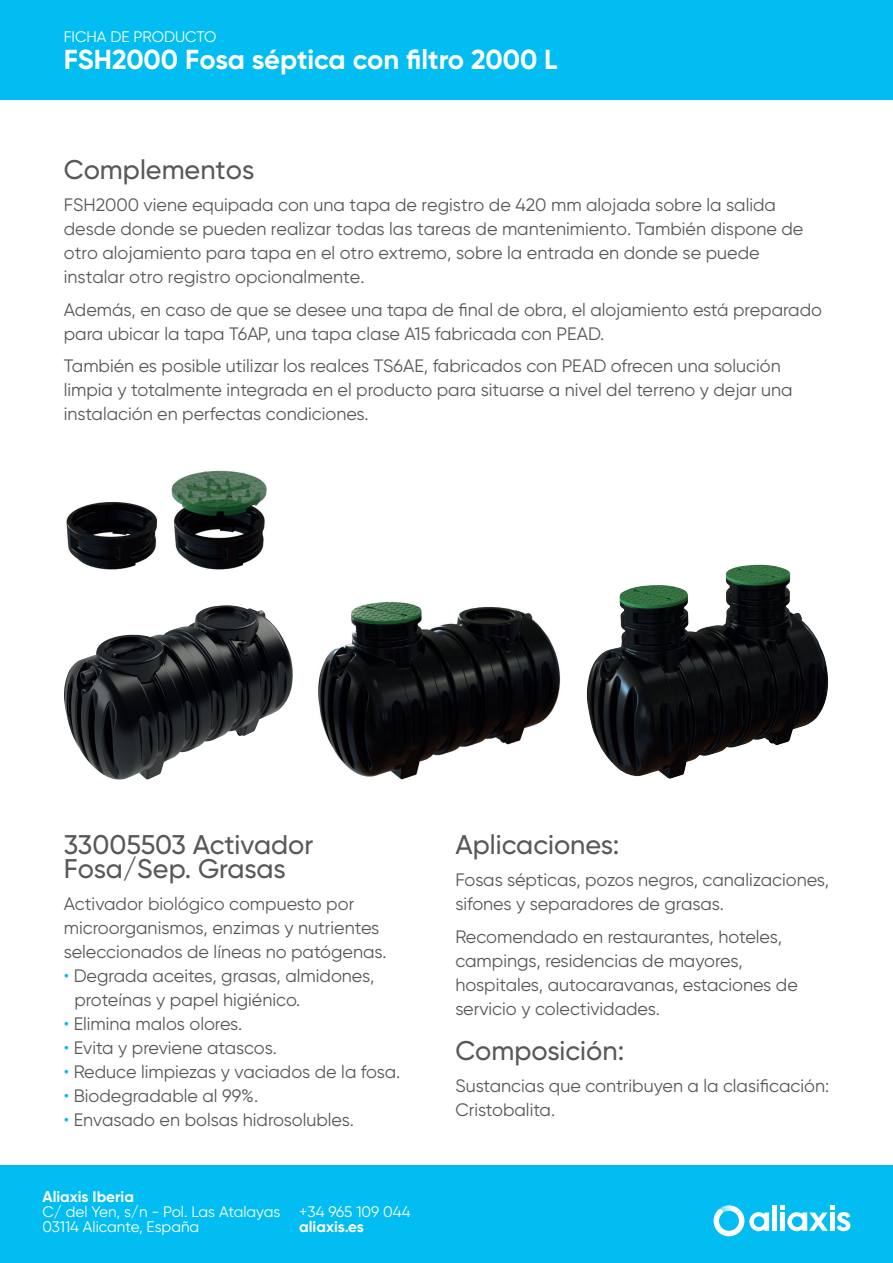
<style>
.page{position:relative;width:893px;height:1263px;background:#fff}
.page>*{position:absolute;margin:0;border:0;box-sizing:border-box;transform-origin:0 0}
.t1{font:700 27.45px "Gilroy";letter-spacing:-.005em;color:#fff}
.t2{font:500 27px/24px "Gilroy";color:#57585a}
.t3{font:18px/24px "Gilroy";color:#57585a}
.t4{font:15.3px "Gilroy";color:#fff}
.t5{font:700 15.3px "Gilroy";color:#fff}
.s1{color:#01bdf2}
</style>
<div class="page">
<div style="left:0;top:1165px;width:893px;height:98px;background:#01bdf2"></div>
<div style="left:0;top:0;width:893px;height:99px;background:#01bdf2"></div>
<div style="left:772px;top:1205px;width:5px;height:26px;background:#fff"></div>
<svg style="left:780px;top:1205px;width:70px;height:26px"></svg>
<svg style="left:713px;top:1205px;width:56px;height:31px"></svg>
<img style="left:66px;top:502px;width:92px;height:68px">
<img style="left:171px;top:470px;width:96px;height:100px">
<img style="left:64px;top:605px;width:229px;height:175px">
<img style="left:318px;top:601px;width:243px;height:179px">
<img style="left:587px;top:565px;width:241px;height:214px">
<p class="t4" style="left:64px;top:28px;width:154px">FICHA DE PRODUCTO</p>
<p class="t1" style="left:64px;top:42px;width:495px">FSH2000 Fosa séptica con filtro 2000 L</p>
<p class="t2" style="left:64px;top:157px;width:192px">Complementos</p>
<p class="t3" style="left:64px;top:193px;width:741px">FSH2000 viene equipada con una tapa de registro de 420 mm alojada sobre la salida desde donde se pueden realizar todas las tareas de mantenimiento. También dispone de otro alojamiento para tapa en el otro extremo, sobre la entrada en donde se puede instalar otro registro opcionalmente.</p>
<p class="t3" style="left:64px;top:297px;width:760px">Además, en caso de que se desee una tapa de final de obra, el alojamiento está preparado para ubicar la tapa T6AP, una tapa clase A15 fabricada con PEAD.</p>
<p class="t3" style="left:64px;top:354px;width:730px">También es posible utilizar los realces TS6AE, fabricados con PEAD ofrecen una solución limpia y totalmente integrada en el producto para situarse a nivel del terreno y dejar una instalación en perfectas condiciones.</p>
<p class="t2" style="left:64px;top:832px;width:251px">33005503 Activador<br>Fosa/Sep. Grasas</p>
<p class="t3" style="left:64px;top:891px;width:324px">Activador biológico compuesto por microorganismos, enzimas y nutrientes seleccionados de líneas no patógenas.</p>
<p class="t3" style="left:74px;top:963px;width:301px;text-indent:-11px"><span class="s1">•</span> Degrada aceites, grasas, almidones, proteínas y papel higiénico.</p>
<p class="t3" style="left:64px;top:1011px;width:180px"><span class="s1">•</span> Elimina malos olores.</p>
<p class="t3" style="left:64px;top:1035px;width:215px"><span class="s1">•</span> Evita y previene atascos.</p>
<p class="t3" style="left:64px;top:1059px;width:338px"><span class="s1">•</span> Reduce limpiezas y vaciados de la fosa.</p>
<p class="t3" style="left:64px;top:1083px;width:196px"><span class="s1">•</span> Biodegradable al 99%.</p>
<p class="t3" style="left:64px;top:1107px;width:292px"><span class="s1">•</span> Envasado en bolsas hidrosolubles.</p>
<p class="t5" style="left:43px;top:1187px;width:93px">Aliaxis Iberia</p>
<p class="t4" style="left:43px;top:1202px;width:239px">C/ del Yen, s/n - Pol. Las Atalayas</p>
<p class="t4" style="left:43px;top:1217px;width:158px">03114 Alicante, España</p>
<p class="t4" style="left:299px;top:1202px;width:113px">+34 965 109 044</p>
<p class="t5" style="left:299px;top:1217px;width:66px">aliaxis.es</p>
<p class="t2" style="left:455px;top:832px;width:165px">Aplicaciones:</p>
<p class="t3" style="left:455px;top:867px;width:375px">Fosas sépticas, pozos negros, canalizaciones, sifones y separadores de grasas.</p>
<p class="t3" style="left:455px;top:924px;width:344px">Recomendado en restaurantes, hoteles, campings, residencias de mayores, hospitales, autocaravanas, estaciones de servicio y colectividades.</p>
<p class="t2" style="left:455px;top:1038px;width:170px">Composición:</p>
<p class="t3" style="left:455px;top:1074px;width:375px">Sustancias que contribuyen a la clasificación:<br>Cristobalita.</p>
</div>
